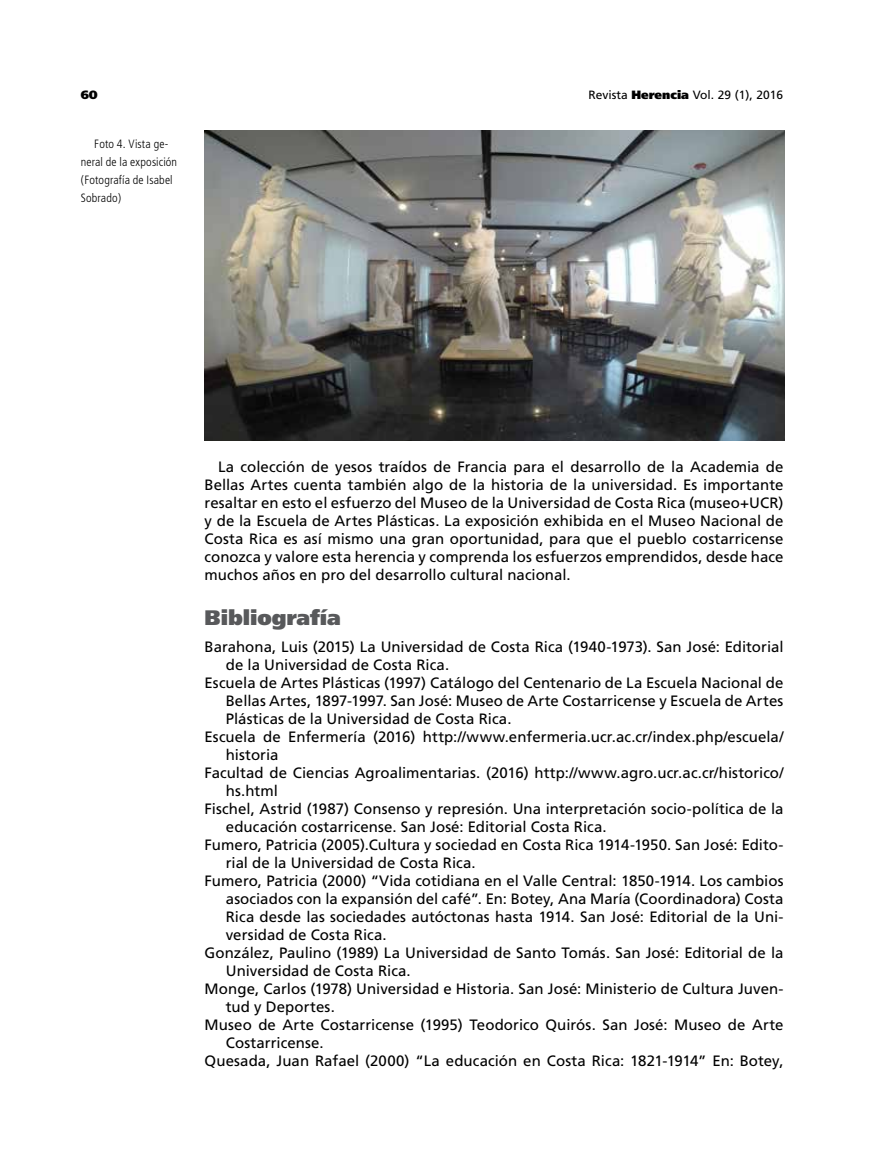
<style>
.page{position:relative;width:891px;height:1161px;background:#fff}
.page>*{position:absolute;margin:0;border:0;box-sizing:border-box;transform-origin:0 0}
.t1{font:900 21px "Frutiger";letter-spacing:-.005em;color:#58595b}
.t2{font:15px/18px "Frutiger";color:#000;text-align:justify}
.t3{font:300 condensed 12px/18px "Frutiger";letter-spacing:.015em;color:#000}
.t4{font:12px "Frutiger";color:#000}
.t5{font:900 12px "Frutiger";color:#000}
.s1{font-weight:900}
</style>
<div class="page">
<img style="left:205px;top:130px;width:579px;height:310px">
<p class="t5" style="left:81px;top:87px;width:19px">60</p>
<p class="t4" style="left:588px;top:88px;width:196px">Revista <span class="s1">Herencia</span> Vol. 29 (1), 2016</p>
<p class="t3" style="left:81px;top:136px;width:98px;text-indent:14px">Foto 4. Vista ge&shy;neral de la exposición (Fotografía de Isabel<br>Sobrado)</p>
<p class="t2" style="left:205px;top:458px;width:581px;text-indent:14px">La colección de yesos traídos de Francia para el desarrollo de la Academia de Bellas Artes cuenta también algo de la historia de la universidad. Es importante resaltar en esto el esfuerzo del Museo de la Universidad de Costa Rica (museo+UCR) y de la Escuela de Artes Plásticas. La exposición exhibida en el Museo Nacional de Costa Rica es así mismo una gran oportunidad, para que el pueblo costarricense conozca y valore esta herencia y comprenda los esfuerzos emprendidos, desde hace muchos años en pro del desarrollo cultural nacional.</p>
<h1 class="t1" style="left:205px;top:605px;width:138px">Bibliografía</h1>
<p class="t2" style="left:205px;top:638px;width:580px">Barahona, Luis (2015) La Universidad de Costa Rica (1940-1973). San José: Editorial</p>
<p class="t2" style="left:226px;top:656px;width:225px">de la Universidad de Costa Rica.</p>
<p class="t2" style="left:205px;top:674px;width:580px">Escuela de Artes Plásticas (1997) Catálogo del Centenario de La Escuela Nacional de</p>
<p class="t2" style="left:226px;top:692px;width:559px">Bellas Artes, 1897-1997. San José: Museo de Arte Costarricense y Escuela de Artes</p>
<p class="t2" style="left:226px;top:710px;width:287px">Plásticas de la Universidad de Costa Rica.</p>
<p class="t2" style="left:205px;top:728px;width:580px">Escuela de Enfermería (2016) http://www.enfermeria.ucr.ac.cr/index.php/escuela/</p>
<p class="t2" style="left:226px;top:746px;width:54px">historia</p>
<p class="t2" style="left:205px;top:764px;width:581px">Facultad de Ciencias Agroalimentarias. (2016) http://www.agro.ucr.ac.cr/historico/</p>
<p class="t2" style="left:226px;top:782px;width:54px">hs.html</p>
<p class="t2" style="left:205px;top:800px;width:581px">Fischel, Astrid (1987) Consenso y represión. Una interpretación socio-política de la</p>
<p class="t2" style="left:226px;top:818px;width:382px">educación costarricense. San José: Editorial Costa Rica.</p>
<p class="t2" style="left:205px;top:836px;width:580px">Fumero, Patricia (2005).Cultura y sociedad en Costa Rica 1914-1950. San José: Edito-</p>
<p class="t2" style="left:226px;top:854px;width:251px">rial de la Universidad de Costa Rica.</p>
<p class="t2" style="left:205px;top:872px;width:581px">Fumero, Patricia (2000) “Vida cotidiana en el Valle Central: 1850-1914. Los cambios</p>
<p class="t2" style="left:226px;top:890px;width:559px">asociados con la expansión del café”. En: Botey, Ana María (Coordinadora) Costa</p>
<p class="t2" style="left:226px;top:908px;width:559px">Rica desde las sociedades autóctonas hasta 1914. San José: Editorial de la Uni-</p>
<p class="t2" style="left:226px;top:926px;width:162px">versidad de Costa Rica.</p>
<p class="t2" style="left:205px;top:944px;width:580px">González, Paulino (1989) La Universidad de Santo Tomás. San José: Editorial de la</p>
<p class="t2" style="left:226px;top:962px;width:186px">Universidad de Costa Rica.</p>
<p class="t2" style="left:205px;top:980px;width:580px">Monge, Carlos (1978) Universidad e Historia. San José: Ministerio de Cultura Juven-</p>
<p class="t2" style="left:226px;top:998px;width:111px">tud y Deportes.</p>
<p class="t2" style="left:205px;top:1016px;width:580px">Museo de Arte Costarricense (1995) Teodorico Quirós. San José: Museo de Arte</p>
<p class="t2" style="left:226px;top:1034px;width:99px">Costarricense.</p>
<p class="t2" style="left:205px;top:1052px;width:580px">Quesada, Juan Rafael (2000) “La educación en Costa Rica: 1821-1914” En: Botey,</p>
</div>
